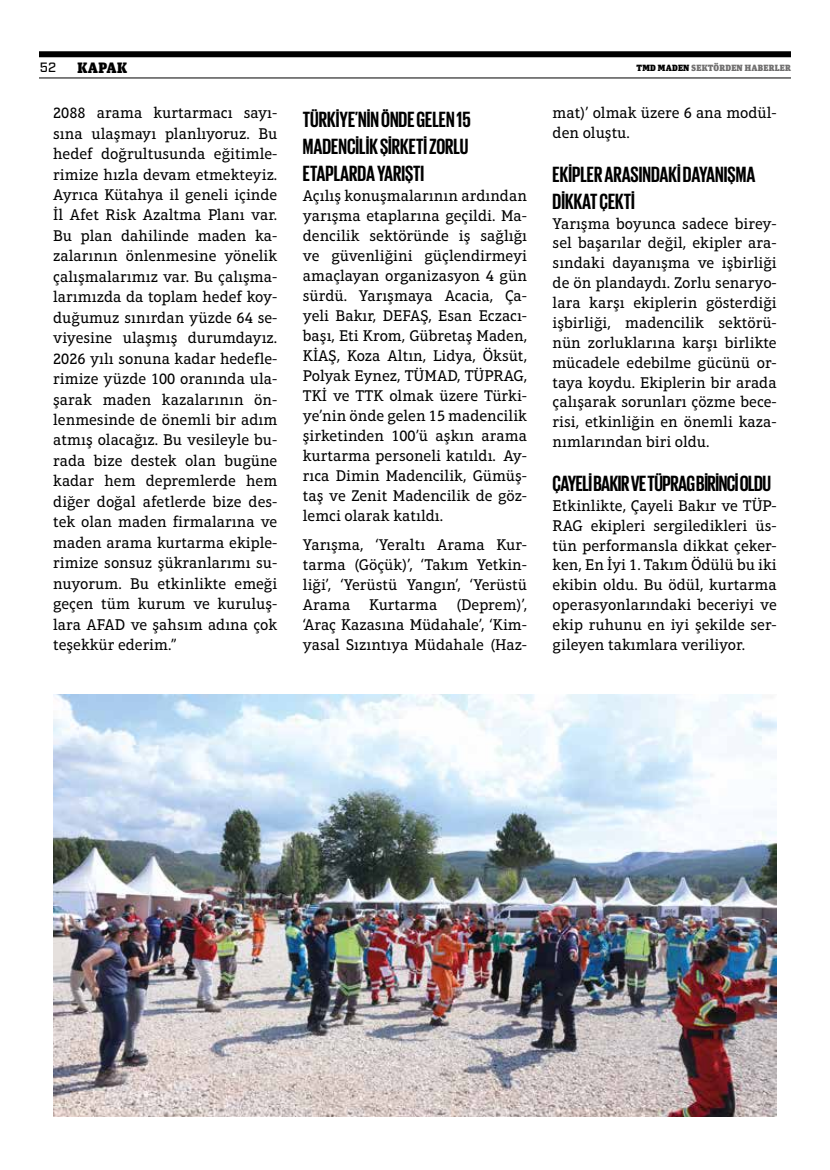
<style>
.page{position:relative;width:830px;height:1170px;background:#fff}
.page>*{position:absolute;margin:0;border:0;box-sizing:border-box;transform-origin:0 0}
.t1{font:700 22.5px/27px "Giorgio Sans";color:#000;text-align:justify}
.t2{font:700 22.5px "Giorgio Sans";letter-spacing:-.02em;color:#000}
.t3{font:15.75px/20.4px "Aptifer Slab LT Pro";color:#000;text-align:justify}
.t4{font:900 15px "Unit Slab Pro";letter-spacing:.02em;color:#000}
.t5{font:500 13.5px "Industry";color:#000}
.t6{font:900 9px "Unit Slab Pro";letter-spacing:.02em;color:#706f6f}
.s1{color:#000}
</style>
<div class="page">
<img style="left:53px;top:694px;width:723px;height:422px">
<div style="left:39px;top:51px;width:751px;height:6px;background:#000"></div>
<hr style="left:39px;top:78px;width:751px;height:1px;background:#000">
<p class="t5" style="left:40px;top:60px;width:18px">52</p>
<p class="t4" style="left:77px;top:57px;width:51px">KAPAK</p>
<p class="t6" style="left:636px;top:61px;width:156px"><span class="s1">TMD MADEN</span> SEKTÖRDEN HABERLER</p>
<p class="t3" style="left:53px;top:103px;width:225px">2088 arama kurtarmacı sayı&shy;sına ulaşmayı planlıyoruz. Bu hedef doğrultusunda eğitimle&shy;rimize hızla devam etmekteyiz.<br>Ayrıca Kütahya il geneli içinde İl Afet Risk Azaltma Planı var.<br>Bu plan dahilinde maden ka&shy;zalarının önlenmesine yönelik çalışmalarımız var. Bu çalışma&shy;larımızda da toplam hedef koy&shy;duğumuz sınırdan yüzde 64 se&shy;viyesine ulaşmış durumdayız.<br>2026 yılı sonuna kadar hedefle&shy;rimize yüzde 100 oranında ula&shy;şarak maden kazalarının ön&shy;lenmesinde de önemli bir adım atmış olacağız. Bu vesileyle bu&shy;rada bize destek olan bugüne kadar hem depremlerde hem diğer doğal afetlerde bize des&shy;tek olan maden firmalarına ve maden arama kurtarma ekiple&shy;rimize sonsuz şükranlarımı su&shy;nuyorum. Bu etkinlikte emeği geçen tüm kurum ve kuruluş&shy;lara AFAD ve şahsım adına çok teşekkür ederim.”</p>
<h1 class="t1" style="left:303px;top:105px;width:169px">TÜRKIYE’NIN ÖNDE GELEN 15<br>MADENCILIK ŞIRKETI ZORLU ETAPLARDA YARIŞTI</h1>
<p class="t3" style="left:303px;top:185px;width:225px;line-height:20px">Açılış konuşmalarının ardından yarışma etaplarına geçildi. Ma&shy;dencilik sektöründe iş sağlığı ve güvenliğini güçlendirmeyi amaçlayan organizasyon 4 gün sürdü. Yarışmaya Acacia, Ça&shy;yeli Bakır, DEFAŞ, Esan Eczacı&shy;başı, Eti Krom, Gübretaş Maden, KİAŞ, Koza Altın, Lidya, Öksüt, Polyak Eynez, TÜMAD, TÜPRAG, TKİ ve TTK olmak üzere Türki&shy;ye’nin önde gelen 15 madencilik şirketinden 100’ü aşkın arama kurtarma personeli katıldı. Ay&shy;rıca Dimin Madencilik, Gümüş&shy;taş ve Zenit Madencilik de göz&shy;lemci olarak katıldı.</p>
<p class="t3" style="left:303px;top:534px;width:225px;line-height:20px">Yarışma, ‘Yeraltı Arama Kur&shy;tarma (Göçük)’, ‘Takım Yetkin&shy;liği’, ‘Yerüstü Yangın’, ‘Yerüstü Arama Kurtarma (Deprem)’, ‘Araç Kazasına Müdahale’, ‘Kim&shy;yasal Sızıntıya Müdahale (Haz-</p>
<p class="t3" style="left:552px;top:103px;width:225px;line-height:19.8px">mat)’ olmak üzere 6 ana modül&shy;den oluştu.</p>
<h1 class="t1" style="left:552px;top:160px;width:204px">EKIPLER ARASINDAKI DAYANIŞMA<br>DIKKAT ÇEKTI</h1>
<p class="t3" style="left:552px;top:213px;width:225px;line-height:19.8px">Yarışma boyunca sadece birey&shy;sel başarılar değil, ekipler ara&shy;sındaki dayanışma ve işbirliği de ön plandaydı. Zorlu senaryo&shy;lara karşı ekiplerin gösterdiği işbirliği, madencilik sektörü&shy;nün zorluklarına karşı birlikte mücadele edebilme gücünü or&shy;taya koydu. Ekiplerin bir arada çalışarak sorunları çözme bece&shy;risi, etkinliğin en önemli kaza&shy;nımlarından biri oldu.</p>
<h1 class="t2" style="left:552px;top:472px;width:220px">ÇAYELI BAKIR VE TÜPRAG BIRINCI OLDU</h1>
<p class="t3" style="left:552px;top:495px;width:225px;line-height:19.8px">Etkinlikte, Çayeli Bakır ve TÜP-RAG ekipleri sergiledikleri üs&shy;tün performansla dikkat çeker&shy;ken, En İyi 1. Takım Ödülü bu iki ekibin oldu. Bu ödül, kurtarma operasyonlarındaki beceriyi ve ekip ruhunu en iyi şekilde ser&shy;gileyen takımlara veriliyor.</p>
</div>
